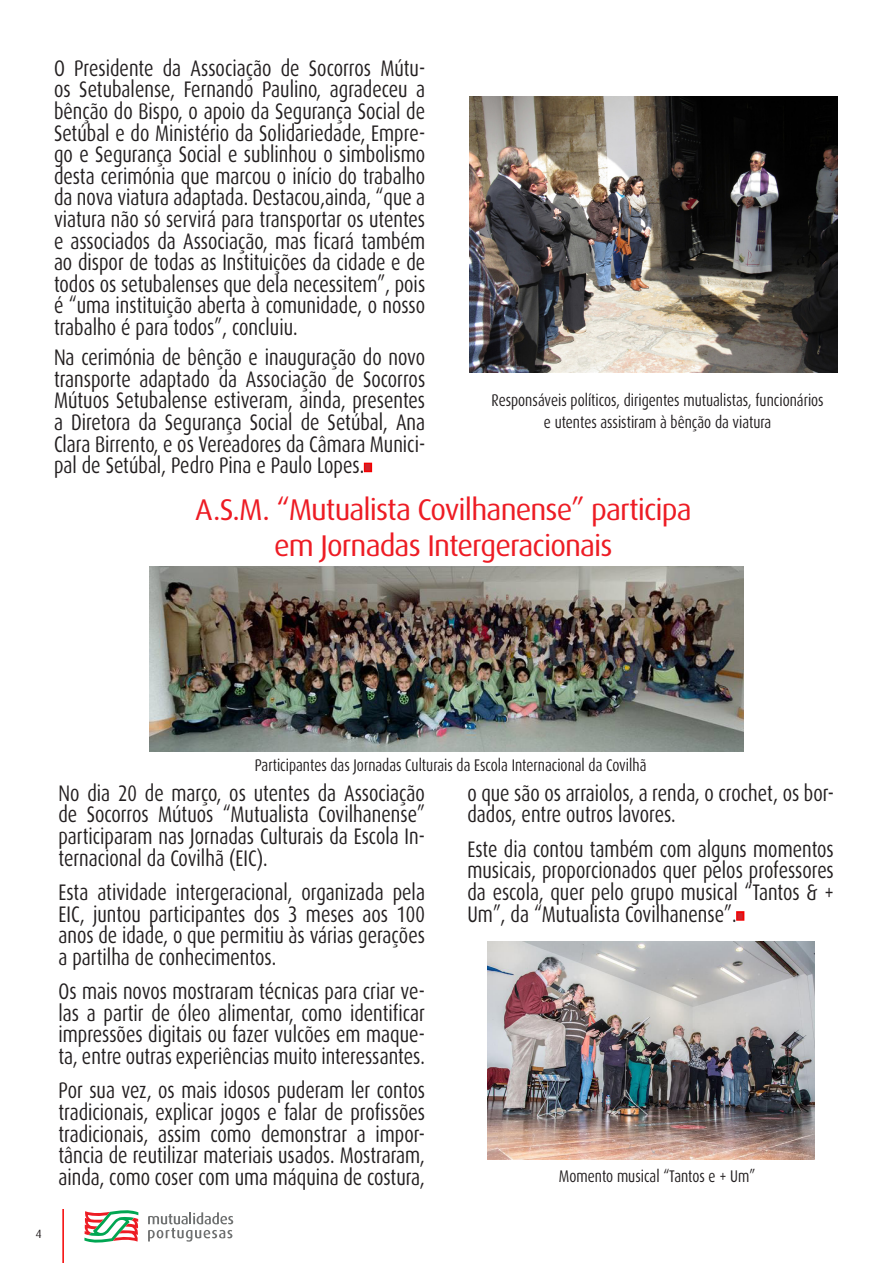
<style>
.page{position:relative;width:893px;height:1263px;background:#fff}
.page>*{position:absolute;margin:0;border:0;box-sizing:border-box;transform-origin:0 0}
.t1{font:30px "Dax";letter-spacing:-.03em;color:#ed1c24}
.t2{font:22.5px/21.6px "Dax";color:#231f20;text-align:justify;scale:.8 1}
.t3{font:16.8px "Dax";color:#231f20;scale:.8 1}
.t4{font:12px "Dax";color:#231f20}
.s1{font-family:"Minion Pro";color:#d1232a}
</style>
<div class="page">
<svg style="left:84px;top:1210px;width:54px;height:32px"></svg>
<svg style="left:148px;top:1212px;width:85px;height:30px"></svg>
<hr style="left:62px;top:1209px;width:2px;height:54px;background:#f50000">
<div style="left:736px;top:911px;width:8px;height:10px;border:3px solid #f50000"></div>
<img style="left:149px;top:567px;width:594px;height:184px">
<img style="left:487px;top:942px;width:327px;height:218px">
<div style="left:364px;top:463px;width:8px;height:9px;border:3px solid #f50000"></div>
<img style="left:469px;top:96px;width:369px;height:277px">
<p class="t2" style="left:54px;top:57px;width:466px">O Presidente da Associação de Socorros Mútu&shy;os Setubalense, Fernando Paulino, agradeceu a bênção do Bispo, o apoio da Segurança Social de Setúbal e do Ministério da Solidariedade, Empre&shy;go e Segurança Social e sublinhou o simbolismo desta cerimónia que marcou o início do trabalho da nova viatura adaptada. Destacou,ainda, “que a viatura não só servirá para transportar os utentes e associados da Associação, mas ficará também ao dispor de todas as Instituições da cidade e de todos os setubalenses que dela necessitem”, pois é “uma instituição aberta à comunidade, o nosso trabalho é para todos”, concluiu.</p>
<p class="t2" style="left:54px;top:347px;width:466px">Na cerimónia de bênção e inauguração do novo transporte adaptado da Associação de Socorros Mútuos Setubalense estiveram, ainda, presentes a Diretora da Segurança Social de Setúbal, Ana Clara Birrento, e os Vereadores da Câmara Munici&shy;pal de Setúbal, Pedro Pina e Paulo Lopes.<span class="s1">■</span></p>
<p class="t3" style="left:491px;top:391px;width:417px">Responsáveis políticos, dirigentes mutualistas, funcionários</p>
<p class="t3" style="left:544px;top:413px;width:286px">e utentes assistiram à bênção da viatura</p>
<p class="t1" style="left:195px;top:493px;width:498px">A.S.M. “Mutualista Covilhanense” participa</p>
<p class="t1" style="left:274px;top:529px;width:340px">em Jornadas Intergeracionais</p>
<p class="t4" style="left:36px;top:1227px;width:8px">4</p>
<p class="t3" style="left:255px;top:756px;width:491px">Participantes das Jornadas Culturais da Escola Internacional da Covilhã</p>
<p class="t2" style="left:59px;top:782px;width:460px">No dia 20 de março, os utentes da Associação de Socorros Mútuos “Mutualista Covilhanense” participaram nas Jornadas Culturais da Escola In&shy;ternacional da Covilhã (EIC).</p>
<p class="t2" style="left:59px;top:882px;width:460px">Esta atividade intergeracional, organizada pela EIC, juntou participantes dos 3 meses aos 100 anos de idade, o que permitiu às várias gerações a partilha de conhecimentos.</p>
<p class="t2" style="left:59px;top:981px;width:460px">Os mais novos mostraram técnicas para criar ve&shy;las a partir de óleo alimentar, como identificar impressões digitais ou fazer vulcões em maque&shy;ta, entre outras experiências muito interessantes.</p>
<p class="t2" style="left:59px;top:1080px;width:460px">Por sua vez, os mais idosos puderam ler contos tradicionais, explicar jogos e falar de profissões tradicionais, assim como demonstrar a impor&shy;tância de reutilizar materiais usados. Mostraram, ainda, como coser com uma máquina de costura,</p>
<p class="t2" style="left:467px;top:782px;width:460px">o que são os arraiolos, a renda, o crochet, os bor&shy;dados, entre outros lavores.</p>
<p class="t2" style="left:467px;top:838px;width:460px">Este dia contou também com alguns momentos musicais, proporcionados quer pelos professores da escola, quer pelo grupo musical “Tantos &amp; + Um”, da “Mutualista Covilhanense”.<span class="s1">■</span></p>
<p class="t3" style="left:559px;top:1166px;width:247px">Momento musical “Tantos e + Um”</p>
</div>
